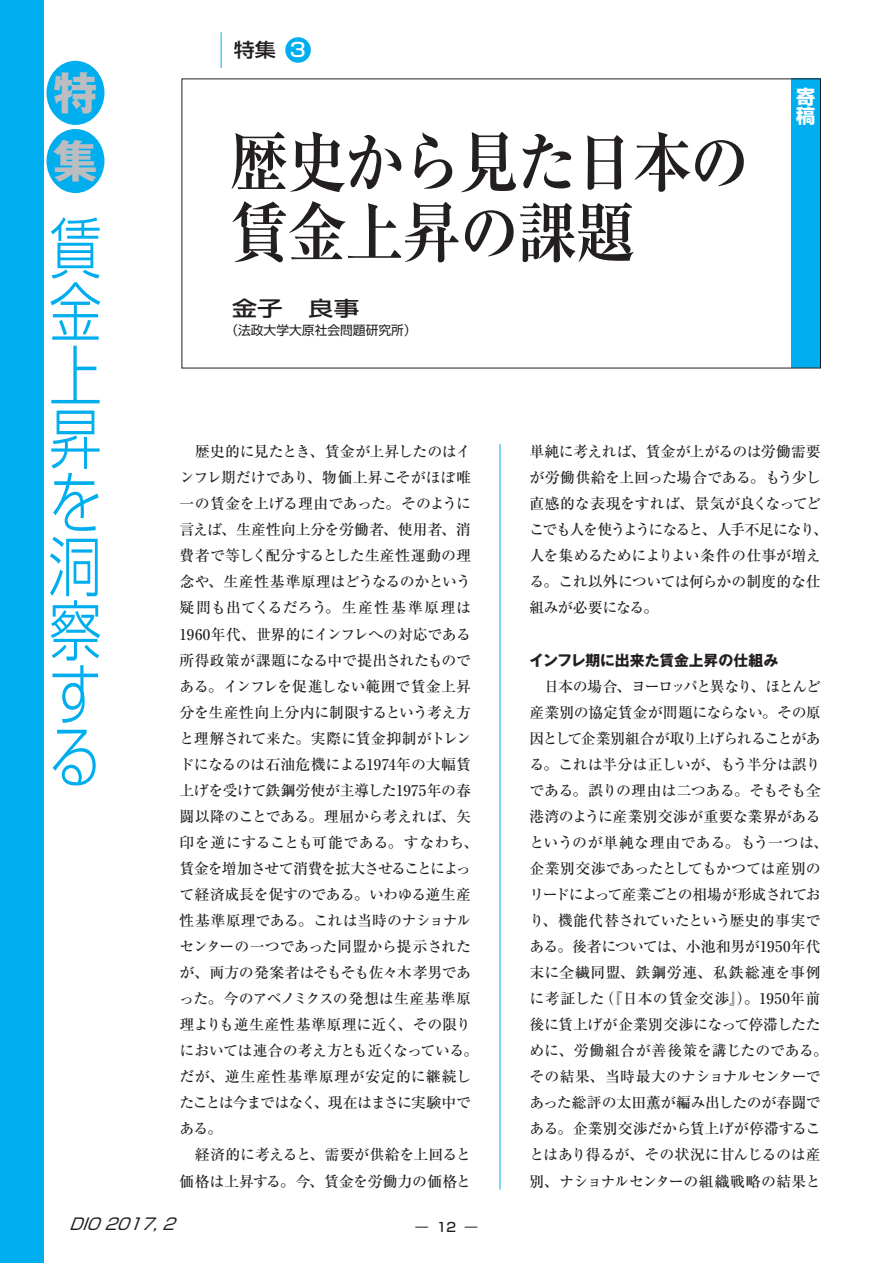
<style>
.page{position:relative;width:893px;height:1263px;background:#fff}
.page>*{position:absolute;margin:0;border:0;box-sizing:border-box;transform-origin:0 0}
.t1{font:700 65.85px/70.2px "Ryumin Pro";letter-spacing:-.03em;color:#231f20;scale:.9 1}
.t2{font:300 65.85px/63.6px "Shin Go Pro";color:#00aeef;text-align:justify;scale:.8 1}
.t3{font:700 44.85px/68.1px "Gothic MB101 Pro";color:#bcbdc0}
.t4{font:500 20.4px "Shin Go Pro";color:#231f20;scale:1.25 1}
.t5{font:500 19.2px "Shin Go Pro";color:#231f20;scale:1.1 1}
.t6{font:700 19.2px/19.2px "Shin Go Pro";color:#fff}
.t7{font:italic 15.9px "Shin Go Pro";color:#231f20}
.t8{font:500 14.85px/26.1px "Ryumin Pro";letter-spacing:-.015em;color:#231f20}
.t9{font:500 14.85px/26.1px "Ryumin Pro";letter-spacing:-.035em;color:#231f20}
.t10{font:700 14.85px "Gothic MB101 Pro";letter-spacing:-.01em;color:#231f20}
.t11{font:12.75px "Shin Go Pro";color:#231f20}
.t12{font:500 12.75px "Shin Go Pro";color:#231f20}
.s1{color:#fff}
</style>
<div class="page">
<div style="left:791px;top:79px;width:30px;height:289px;background:#00aeef"></div>
<div style="left:0;top:0;width:44px;height:1263px;background:#00aeef"></div>
<div style="left:46px;top:61px;width:58px;height:64px;background:#00aeef;border-radius:50%"></div>
<div style="left:46px;top:129px;width:58px;height:64px;background:#00aeef;border-radius:50%"></div>
<div style="left:285px;top:37px;width:26px;height:26px;background:#00aeef;border-radius:50%"></div>
<hr style="left:221px;top:32px;width:1px;height:36px;background:#00aeef">
<hr style="left:500px;top:444px;width:1px;height:745px;background:#00aeef">
<h2 class="t3" style="left:53px;top:53px;width:46px">特集</h2>
<h1 class="t2" style="left:49px;top:208px;width:65px">賃金上昇を洞察する</h1>
<p class="t5" style="left:234px;top:34px;width:67px">特集 <span class="s1">3</span></p>
<h1 class="t1" style="left:230px;top:123px;width:579px">歴史から見た日本の賃金上昇の課題</h1>
<h3 class="t4" style="left:232px;top:291px;width:104px">金子　良事</h3>
<p class="t11" style="left:225px;top:320px;width:193px">（法政大学大原社会問題研究所）</p>
<p class="t6" style="left:796px;top:85px;width:20px">寄稿</p>
<p class="t8" style="left:180px;top:437px;width:300px">　歴史的に見たとき、賃金が上昇したのはインフレ期だけであり、物価上昇こそがほぼ唯一の賃金を上げる理由であった。そのように言えば、生産性向上分を労働者、使用者、消費者で等しく配分するとした生産性運動の理念や、生産性基準原理はどうなるのかという疑問も出てくるだろう。生産性基準原理は<br>1960年代、世界的にインフレへの対応である所得政策が課題になる中で提出されたものである。インフレを促進しない範囲で賃金上昇分を生産性向上分内に制限するという考え方と理解されて来た。実際に賃金抑制がトレンドになるのは石油危機による1974年の大幅賃上げを受けて鉄鋼労使が主導した1975年の春闘以降のことである。理屈から考えれば、矢印を逆にすることも可能である。すなわち、賃金を増加させて消費を拡大させることによって経済成長を促すのである。いわゆる逆生産性基準原理である。これは当時のナショナルセンターの一つであった同盟から提示されたが、両方の発案者はそもそも佐々木孝男であった。今のアベノミクスの発想は生産基準原理よりも逆生産性基準原理に近く、その限りにおいては連合の考え方とも近くなっている。だが、逆生産性基準原理が安定的に継続したことは今まではなく、現在はまさに実験中である。<br>　経済的に考えると、需要が供給を上回ると価格は上昇する。今、賃金を労働力の価格と</p>
<p class="t9" style="left:529px;top:437px;width:300px">単純に考えれば、賃金が上がるのは労働需要が労働供給を上回った場合である。もう少し直感的な表現をすれば、景気が良くなってどこでも人を使うようになると、人手不足になり、人を集めるためによりよい条件の仕事が増える。これ以外については何らかの制度的な仕組みが必要になる。</p>
<p class="t10" style="left:529px;top:648px;width:250px">インフレ期に出来た賃金上昇の仕組み</p>
<p class="t8" style="left:529px;top:672px;width:300px">　日本の場合、ヨーロッパと異なり、ほとんど産業別の協定賃金が問題にならない。その原因として企業別組合が取り上げられることがある。これは半分は正しいが、もう半分は誤りである。誤りの理由は二つある。そもそも全港湾のように産業別交渉が重要な業界があるというのが単純な理由である。もう一つは、企業別交渉であったとしてもかつては産別のリードによって産業ごとの相場が形成されており、機能代替されていたという歴史的事実である。後者については、小池和男が1950年代末に全繊同盟、鉄鋼労連、私鉄総連を事例に考証した（『日本の賃金交渉』）。1950年前後に賃上げが企業別交渉になって停滞したために、労働組合が善後策を講じたのである。その結果、当時最大のナショナルセンターであった総評の太田薫が編み出したのが春闘である。企業別交渉だから賃上げが停滞することはあり得るが、その状況に甘んじるのは産別、ナショナルセンターの組織戦略の結果と</p>
<p class="t7" style="left:69px;top:1210px;width:115px">DIO2017,2</p>
<p class="t12" style="left:416px;top:1216px;width:63px">― 12 ―</p>
</div>
